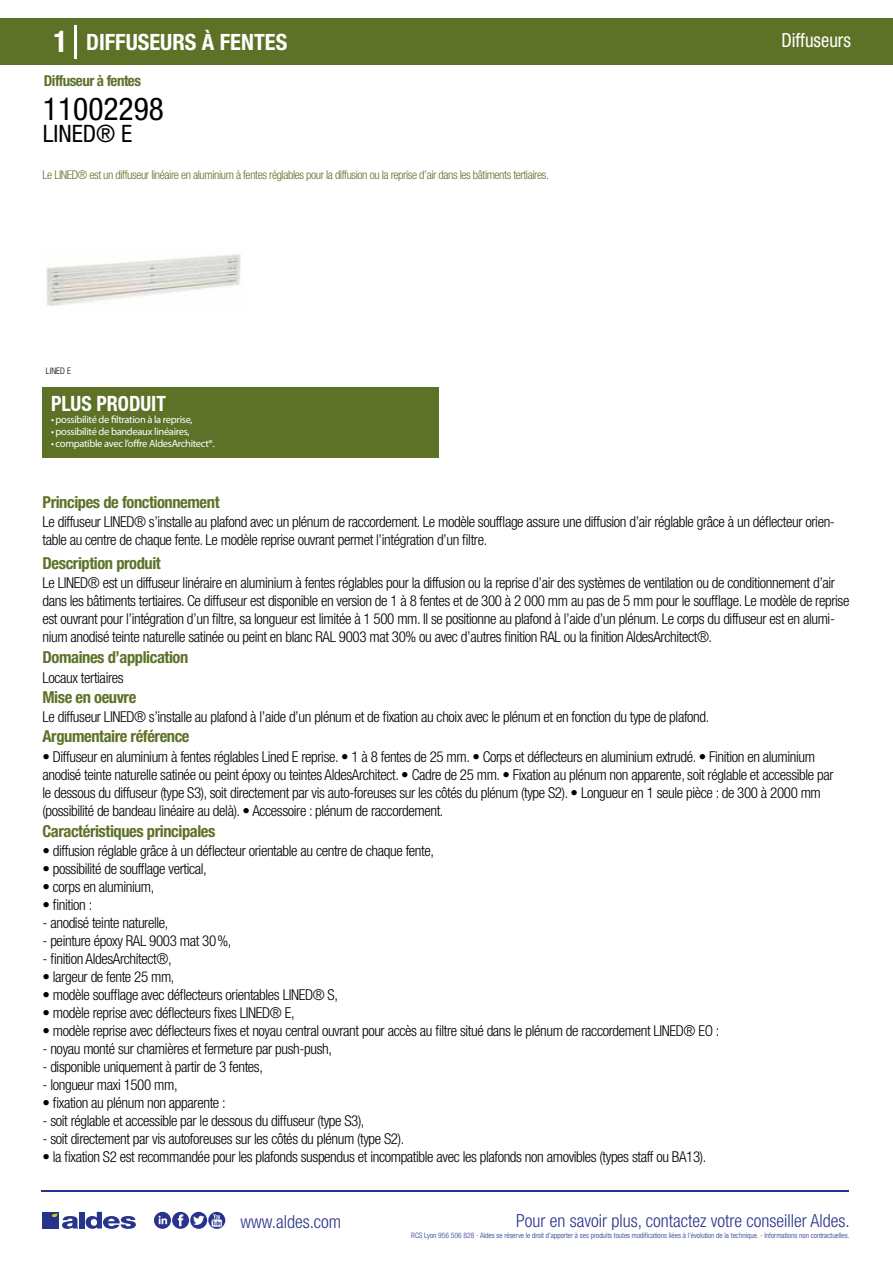
<style>
.page{position:relative;width:893px;height:1263px;background:#fff}
.page>*{position:absolute;margin:0;border:0;box-sizing:border-box;transform-origin:0 0}
.t1{font:condensed 31.5px "Helvetica Neue LT Std";color:#000}
.t2{font:condensed 24px "Helvetica Neue LT Std";color:#000}
.t3{font:700 condensed 22.5px "Helvetica Neue LT Std";color:#fff}
.t4{font:700 condensed 21px "Helvetica Neue";color:#fff;scale:.95 1}
.t5{font:condensed 19.5px "Helvetica Neue LT Std";color:#fff;scale:.95 1}
.t6{font:300 condensed 18px "Helvetica Neue";color:#28348b}
.t7{font:700 condensed 16.5px "Helvetica Neue LT Std";letter-spacing:-.025em;color:#5d7227}
.t8{font:300 condensed 15px/18px "Helvetica Neue LT Std";letter-spacing:-.025em;color:#000}
.t9{font:700 condensed 15px "Helvetica Neue LT Std";letter-spacing:-.035em;color:#5d7227}
.t10{font:300 condensed 12px "Helvetica Neue LT Std";letter-spacing:-.035em;color:#5d7227}
.t11{font:10.5px "Myriad Pro";letter-spacing:-.03em;color:#fff}
.t12{font:300 condensed 9px "Helvetica Neue";color:#000}
.t13{font:300 condensed 7.5px "Helvetica Neue";color:#28348b}
.s1{font-size:30px}
</style>
<div class="page">
<div style="left:0;top:18px;width:893px;height:46px;background:#5d7227"></div>
<div style="left:43px;top:387px;width:396px;height:70px;background:#5d7227"></div>
<hr style="left:74px;top:25px;width:2px;height:33px;background:#fff">
<img style="left:46px;top:254px;width:195px;height:53px">
<hr style="left:41px;top:1190px;width:808px;height:1px;background:#28348b">
<svg style="left:154px;top:1212px;width:71px;height:17px"></svg>
<div style="left:42px;top:1212px;width:17px;height:16px;background:#28348b"></div>
<div style="left:79px;top:1212px;width:5px;height:16px;background:#28348b"></div>
<svg style="left:86px;top:1212px;width:50px;height:17px"></svg>
<svg style="left:52px;top:1213px;width:26px;height:16px"></svg>
<h3 class="t3" style="left:54px;top:28px;width:235px"><span class="s1">1</span> DIFFUSEURS À FENTES</h3>
<h3 class="t5" style="left:781px;top:29px;width:75px">Diffuseurs</h3>
<p class="t9" style="left:44px;top:71px;width:99px">Diffuseur à fentes</p>
<h1 class="t1" style="left:43px;top:91px;width:122px">11002298</h1>
<h2 class="t2" style="left:43px;top:120px;width:91px">LINED® E</h2>
<p class="t10" style="left:43px;top:167px;width:508px">Le LINED® est un diffuseur linéaire en aluminium à fentes réglables pour la diffusion ou la reprise d’air dans les bâtiments tertiaires.</p>
<p class="t12" style="left:46px;top:365px;width:45px">Grille LINED S</p>
<p class="t12" style="left:46px;top:365px;width:27px">LINED E</p>
<h3 class="t4" style="left:51px;top:391px;width:122px">PLUS PRODUIT</h3>
<p class="t11" style="left:51px;top:413px;width:143px">• possibilité de filtration à la reprise,</p>
<p class="t11" style="left:51px;top:425px;width:140px">• possibilité de bandeaux linéaires,</p>
<p class="t11" style="left:51px;top:437px;width:165px">• compatible avec l’offre AldesArchitect®.</p>
<p class="t7" style="left:43px;top:492px;width:179px">Principes de fonctionnement</p>
<p class="t8" style="left:43px;top:513px;width:794px">Le diffuseur LINED® s’installe au plafond avec un plénum de raccordement. Le modèle soufflage assure une diffusion d’air réglable grâce à un déflecteur orien&shy;table au centre de chaque fente. Le modèle reprise ouvrant permet l’intégration d’un filtre.</p>
<p class="t8" style="left:43px;top:573px;width:808px">Le LINED® est un diffuseur linéraire en aluminium à fentes réglables pour la diffusion ou la reprise d’air des systèmes de ventilation ou de conditionnement d’air dans les bâtiments tertiaires. Ce diffuseur est disponible en version de 1 à 8 fentes et de 300 à 2 000 mm au pas de 5 mm pour le soufflage. Le modèle de reprise est ouvrant pour l’intégration d’un filtre, sa longueur est limitée à 1 500 mm. Il se positionne au plafond à l’aide d’un plénum. Le corps du diffuseur est en alumi&shy;nium anodisé teinte naturelle satinée ou peint en blanc RAL 9003 mat 30% ou avec d’autres finition RAL ou la finition AldesArchitect®.</p>
<p class="t8" style="left:43px;top:668px;width:83px">Locaux tertiaires</p>
<p class="t8" style="left:43px;top:708px;width:668px">Le diffuseur LINED® s’installe au plafond à l’aide d’un plénum et de fixation au choix avec le plénum et en fonction du type de plafond.</p>
<p class="t7" style="left:43px;top:553px;width:120px">Description produit</p>
<p class="t7" style="left:43px;top:647px;width:147px">Domaines d’application</p>
<p class="t7" style="left:43px;top:687px;width:95px">Mise en oeuvre</p>
<p class="t7" style="left:43px;top:726px;width:149px">Argumentaire référence</p>
<p class="t8" style="left:43px;top:747px;width:793px">• Diffuseur en aluminium à fentes réglables Lined E reprise. • 1 à 8 fentes de 25 mm. • Corps et déflecteurs en aluminium extrudé. • Finition en aluminium anodisé teinte naturelle satinée ou peint époxy ou teintes AldesArchitect. • Cadre de 25 mm. • Fixation au plénum non apparente, soit réglable et accessible par le dessous du diffuseur (type S3), soit directement par vis auto-foreuses sur les côtés du plénum (type S2). • Longueur en 1 seule pièce : de 300 à 2000 mm (possibilité de bandeau linéaire au delà). • Accessoire : plénum de raccordement.</p>
<p class="t7" style="left:43px;top:821px;width:174px">Caractéristiques principales</p>
<p class="t8" style="left:43px;top:842px;width:393px">• diffusion réglable grâce à un déflecteur orientable au centre de chaque fente,</p>
<p class="t8" style="left:43px;top:860px;width:166px">• possibilité de soufflage vertical,</p>
<p class="t8" style="left:43px;top:878px;width:113px">• corps en aluminium,</p>
<p class="t8" style="left:43px;top:896px;width:51px">• finition :</p>
<p class="t8" style="left:43px;top:914px;width:127px">- anodisé teinte naturelle,</p>
<p class="t8" style="left:43px;top:932px;width:190px">- peinture époxy RAL 9003 mat 30%,</p>
<p class="t8" style="left:43px;top:950px;width:131px">- finition AldesArchitect®,</p>
<p class="t8" style="left:43px;top:968px;width:133px">• largeur de fente 25 mm,</p>
<p class="t8" style="left:43px;top:986px;width:297px">• modèle soufflage avec déflecteurs orientables LINED® S,</p>
<p class="t8" style="left:43px;top:1004px;width:254px">• modèle reprise avec déflecteurs fixes LINED® E,</p>
<p class="t8" style="left:43px;top:1022px;width:678px">• modèle reprise avec déflecteurs fixes et noyau central ouvrant pour accès au filtre situé dans le plénum de raccordement LINED® EO :</p>
<p class="t8" style="left:43px;top:1040px;width:291px">- noyau monté sur charnières et fermeture par push-push,</p>
<p class="t8" style="left:43px;top:1058px;width:222px">- disponible uniquement à partir de 3 fentes,</p>
<p class="t8" style="left:43px;top:1076px;width:137px">- longueur maxi 1500 mm,</p>
<p class="t8" style="left:43px;top:1094px;width:185px">• fixation au plénum non apparente :</p>
<p class="t8" style="left:43px;top:1112px;width:324px">- soit réglable et accessible par le dessous du diffuseur (type S3),</p>
<p class="t8" style="left:43px;top:1130px;width:363px">- soit directement par vis autoforeuses sur les côtés du plénum (type S2).</p>
<p class="t8" style="left:43px;top:1148px;width:665px">• la fixation S2 est recommandée pour les plafonds suspendus et incompatible avec les plafonds non amovibles (types staff ou BA13).</p>
<p class="t6" style="left:240px;top:1211px;width:102px">www.aldes.com</p>
<p class="t6" style="left:516px;top:1211px;width:335px">Pour en savoir plus, contactez votre conseiller Aldes.</p>
<p class="t13" style="left:411px;top:1230px;width:440px">RCS Lyon 956 506 828 - Aldes se réserve le droit d’apporter à ses produits toutes modifications liées à l’évolution de la technique. - Informations non contractuelles.</p>
</div>
